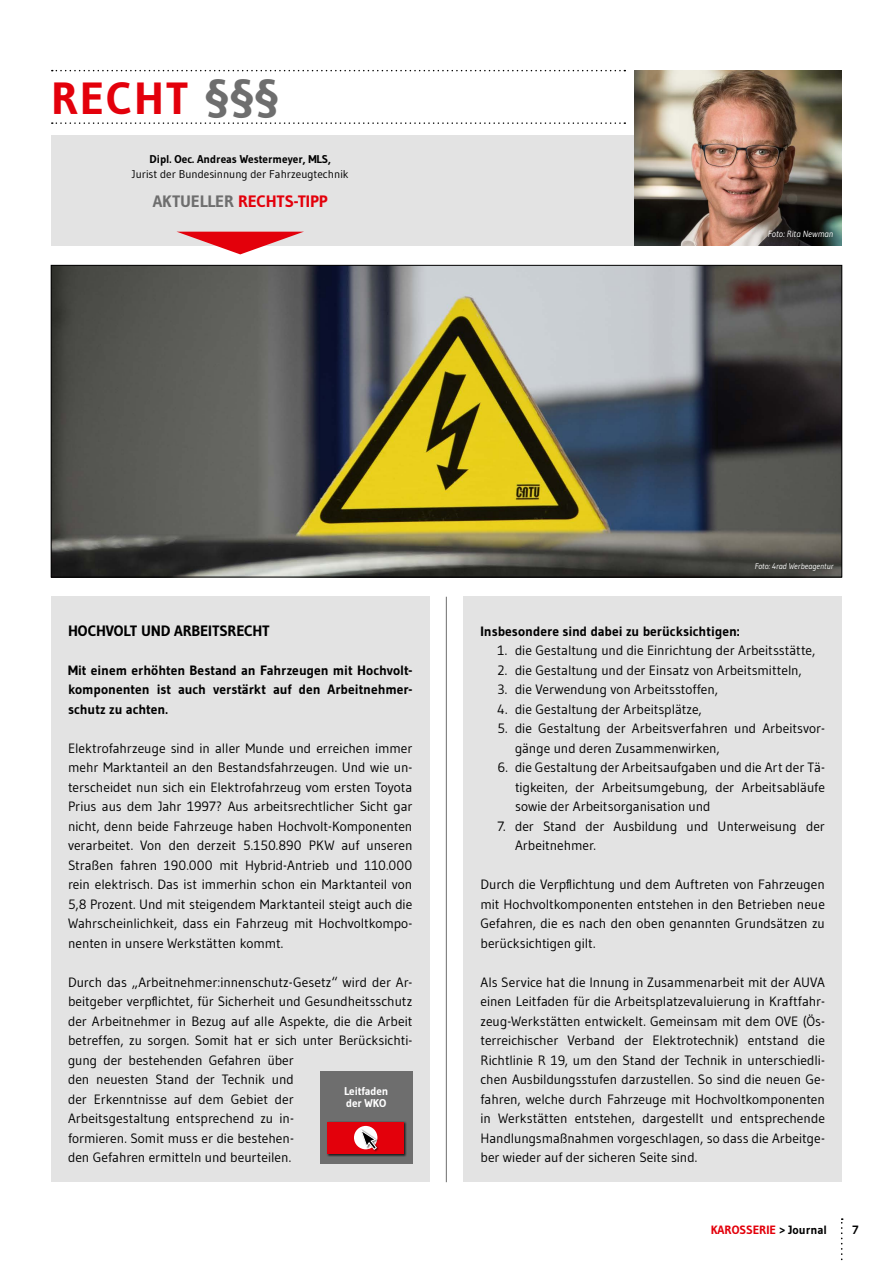
<style>
.page{position:relative;width:893px;height:1263px;background:#fff}
.page>*{position:absolute;margin:0;border:0;box-sizing:border-box;transform-origin:0 0}
.t1{font:700 45px "Gudea";letter-spacing:.04em;color:#e3000b}
.t2{font:700 16.5px "Gudea";letter-spacing:-.01em;color:#e3000b}
.t3{font:700 15px "Gudea";letter-spacing:-.01em;color:#000}
.t4{font:13.5px/19.5px "Gudea";color:#000;text-align:justify}
.t5{font:700 13.5px/19.5px "Gudea";color:#000;text-align:justify}
.t6{font:700 12px "Gudea";color:#e3000b}
.t7{font:700 12px "Gudea";color:#000}
.t8{font:11.25px/15px "Gudea";color:#000;text-align:center}
.t9{font:700 11.25px/12px "Gudea";letter-spacing:-.01em;color:#fff}
.t10{font:italic 9px "Gudea";color:#fff}
.t11{font:italic 8.25px "Gudea";color:#fff}
.s1{color:#6e6e6e}
.s2{font-weight:700}
.s3{color:#000}
</style>
<div class="page">
<div style="left:291px;top:135px;width:378px;height:111px;background:#e3e3e3"></div>
<div style="left:51px;top:135px;width:378px;height:111px;background:#e3e3e3"></div>
<svg style="left:52px;top:70px;width:573px;height:1px"></svg>
<svg style="left:52px;top:122px;width:573px;height:2px"></svg>
<hr style="left:446px;top:597px;width:1px;height:585px;background:#6e6e6e">
<svg style="left:841px;top:1218px;width:2px;height:43px"></svg>
<div style="left:51px;top:597px;width:378px;height:585px;background:#e3e3e3"></div>
<svg style="left:177px;top:232px;width:126px;height:22px"></svg>
<div style="left:463px;top:597px;width:379px;height:585px;background:#e3e3e3"></div>
<img style="left:634px;top:70px;width:208px;height:176px">
<img style="left:53px;top:267px;width:787px;height:308px">
<div style="left:320px;top:1071px;width:93px;height:93px;background:#6e6e6e"></div>
<div style="left:327px;top:1121px;width:80px;height:36px;background:#000;opacity:.75"></div>
<div style="left:327px;top:1122px;width:77px;height:31px;background:#e3000b"></div>
<div style="left:354px;top:1126px;width:23px;height:23px;background:#fff;border-radius:50%"></div>
<div style="left:360px;top:1128px;width:19px;height:24px;background:#000;opacity:.6"></div>
<svg style="left:359px;top:1128px;width:19px;height:22px"></svg>
<p class="t1" style="left:51px;top:70px;width:231px">RECHT <span class="s1">§§§</span></p>
<p class="t8" style="left:132px;top:151px;width:218px"><span class="s2">Dipl. Oec. Andreas Westermeyer, MLS,<br></span>Jurist der Bundesinnung der Fahrzeugtechnik</p>
<p class="t2" style="left:153px;top:191px;width:176px"><span class="s1">AKTUELLER</span> RECHTS-TIPP</p>
<p class="t10" style="left:768px;top:228px;width:67px">Foto: Rita Newman</p>
<p class="t3" style="left:68px;top:621px;width:203px">HOCHVOLT UND ARBEITSRECHT</p>
<p class="t5" style="left:68px;top:660px;width:346px">Mit einem erhöhten Bestand an Fahrzeugen mit Hochvolt&shy;komponenten ist auch verstärkt auf den Arbeitnehmer&shy;schutz zu achten.</p>
<p class="t4" style="left:68px;top:738px;width:346px">Elektrofahrzeuge sind in aller Munde und erreichen immer mehr Marktanteil an den Bestandsfahrzeugen. Und wie un&shy;terscheidet nun sich ein Elektrofahrzeug vom ersten Toyota Prius aus dem Jahr 1997? Aus arbeitsrechtlicher Sicht gar nicht, denn beide Fahrzeuge haben Hochvolt-Komponenten verarbeitet. Von den derzeit 5.150.890 PKW auf unseren Straßen fahren 190.000 mit Hybrid-Antrieb und 110.000 rein elektrisch. Das ist immerhin schon ein Marktanteil von 5,8 Prozent. Und mit steigendem Marktanteil steigt auch die Wahrscheinlichkeit, dass ein Fahrzeug mit Hochvoltkompo&shy;nenten in unsere Werkstätten kommt.</p>
<p class="t4" style="left:68px;top:972px;width:346px;text-align:left">Durch das „Arbeitnehmer:innenschutz-Gesetz“ wird der Ar&shy;beitgeber verpflichtet, für Sicherheit und Gesundheitsschutz der Arbeitnehmer in Bezug auf alle Aspekte, die die Arbeit betreffen, zu sorgen. Somit hat er sich unter Berücksichti&shy;gung der bestehenden Gefahren über<br>den neuesten Stand der Technik und<br>der Erkenntnisse auf dem Gebiet der<br>Arbeitsgestaltung entsprechend zu in-<br>formieren. Somit muss er die bestehen-<br>den Gefahren ermitteln und beurteilen.</p>
<p class="t9" style="left:344px;top:1085px;width:46px">Leitfaden der WKO</p>
<p class="t11" style="left:755px;top:561px;width:80px">Foto: 4rad Werbeagentur</p>
<p class="t5" style="left:480px;top:621px;width:261px">Insbesondere sind dabei zu berücksichtigen:</p>
<p class="t4" style="left:497px;top:640px;width:319px">1. die Gestaltung und die Einrichtung der Arbeitsstätte,</p>
<p class="t4" style="left:497px;top:660px;width:306px">2. die Gestaltung und der Einsatz von Arbeitsmitteln,</p>
<p class="t4" style="left:497px;top:679px;width:222px">3. die Verwendung von Arbeitsstoffen,</p>
<p class="t4" style="left:497px;top:699px;width:206px">4. die Gestaltung der Arbeitsplätze,</p>
<p class="t4" style="left:515px;top:718px;width:311px;text-indent:-17px">5. die Gestaltung der Arbeitsverfahren und Arbeitsvor&shy;gänge und deren Zusammenwirken,</p>
<p class="t4" style="left:515px;top:757px;width:311px;text-indent:-17px">6. die Gestaltung der Arbeitsaufgaben und die Art der Tä&shy;tigkeiten, der Arbeitsumgebung, der Arbeitsabläufe sowie der Arbeitsorganisation und</p>
<p class="t4" style="left:515px;top:816px;width:311px;text-indent:-17px">7. der Stand der Ausbildung und Unterweisung der<br>Arbeitnehmer.</p>
<p class="t4" style="left:480px;top:874px;width:346px">Durch die Verpflichtung und dem Auftreten von Fahrzeugen mit Hochvoltkomponenten entstehen in den Betrieben neue Gefahren, die es nach den oben genannten Grundsätzen zu berücksichtigen gilt.</p>
<p class="t4" style="left:480px;top:972px;width:346px">Als Service hat die Innung in Zusammenarbeit mit der AUVA einen Leitfaden für die Arbeitsplatzevaluierung in Kraftfahr&shy;zeug-Werkstätten entwickelt. Gemeinsam mit dem OVE (Ös&shy;terreichischer Verband der Elektrotechnik) entstand die Richtlinie R 19, um den Stand der Technik in unterschiedli&shy;chen Ausbildungsstufen darzustellen. So sind die neuen Ge&shy;fahren, welche durch Fahrzeuge mit Hochvoltkomponenten in Werkstätten entstehen, dargestellt und entsprechende Handlungsmaßnahmen vorgeschlagen, so dass die Arbeitge&shy;ber wieder auf der sicheren Seite sind.</p>
<p class="t6" style="left:711px;top:1222px;width:118px">KAROSSERIE <span class="s3">&gt; Journal</span></p>
<p class="t7" style="left:852px;top:1222px;width:8px">7</p>
</div>
